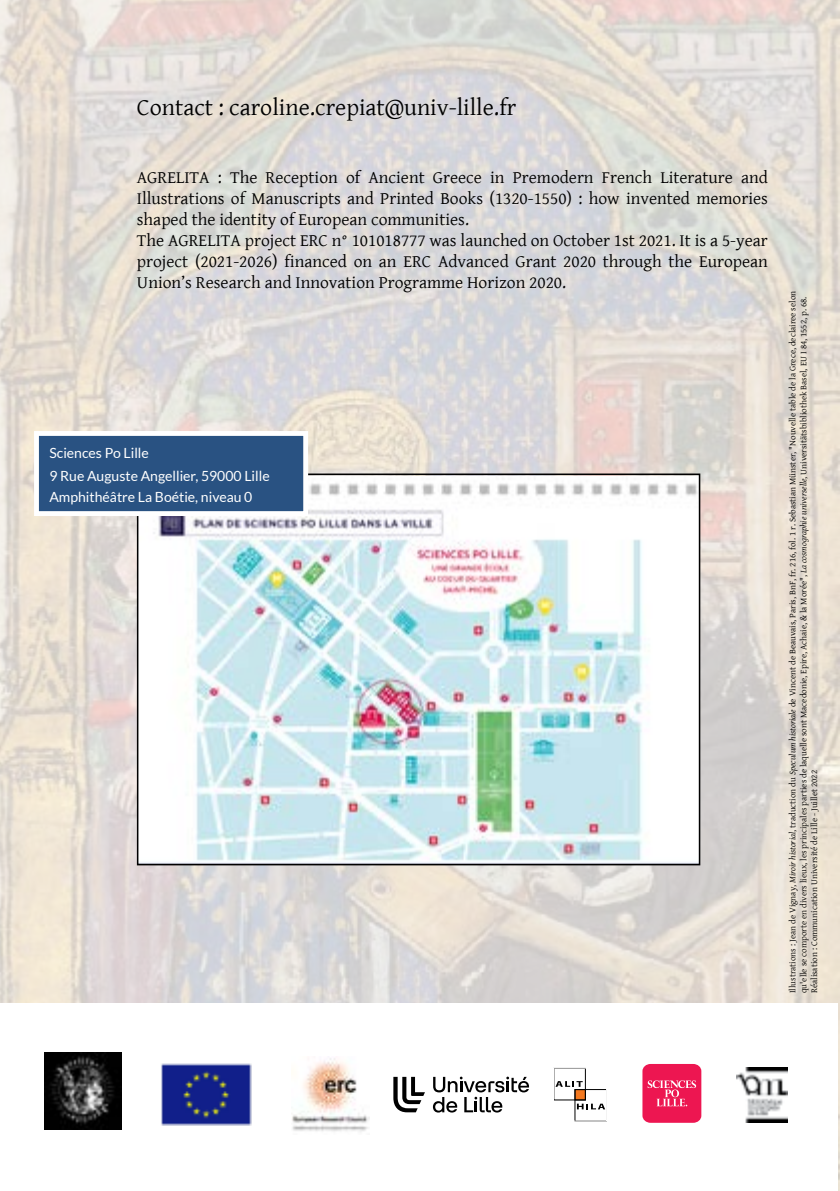
<style>
.page{position:relative;width:840px;height:1191px;background:#fff}
.page>*{position:absolute;margin:0;border:0;box-sizing:border-box;transform-origin:0 0}
.t1{font:24px "Gentium Basic";color:#000}
.t2{font:17.6px/21px "Gentium Basic";color:#000;text-align:justify}
.t3{font:14px "Lato";color:#fff}
.t4{font:9px/10.8px "Gentium Basic";color:#000}
.s1{font-style:italic}
</style>
<div class="page">
<img style="left:0;top:0;width:839px;height:1191px">
<div style="left:0;top:1003px;width:836px;height:188px;background:#fff"></div>
<img style="left:140px;top:476px;width:557px;height:386px">
<div style="left:137px;top:473px;width:563px;height:392px;border:2px solid #000"></div>
<div style="left:34px;top:431px;width:274px;height:85px;background:#295282;border:5px solid #fff"></div>
<div style="left:642px;top:1064px;width:59px;height:58px;background:#ed1651;border-radius:8px"></div>
<svg style="left:647px;top:1080px;width:48px;height:26px"></svg>
<svg style="left:393px;top:1076px;width:32px;height:36px"></svg>
<svg style="left:432px;top:1076px;width:96px;height:36px"></svg>
<div style="left:574px;top:1089px;width:11px;height:11px;background:#f47920"></div>
<div style="left:574px;top:1089px;width:32px;height:32px;border:1px solid #000"></div>
<svg style="left:556px;top:1081px;width:26px;height:5px"></svg>
<svg style="left:576px;top:1103px;width:28px;height:6px"></svg>
<div style="left:553px;top:1067px;width:53px;height:54px;border:1px solid #fff"></div>
<img style="left:45px;top:1052px;width:76px;height:77px">
<img style="left:161px;top:1064px;width:90px;height:61px">
<img style="left:292px;top:1058px;width:77px;height:74px">
<img style="left:736px;top:1067px;width:51px;height:55px">
<p class="t1" style="left:137px;top:89px;width:381px">Contact : caroline.crepiat@univ-lille.fr</p>
<p class="t2" style="left:137px;top:166px;width:632px">AGRELITA : The Reception of Ancient Greece in Premodern French Literature and Illustrations of Manuscripts and Printed Books (1320-1550) : how invented memories shaped the identity of European communities.</p>
<p class="t2" style="left:137px;top:229px;width:632px">The AGRELITA project ERC n° 101018777 was launched on October 1st 2021. It is a 5-year project (2021-2026) financed on an ERC Advanced Grant 2020 through the European Union’s Research and Innovation Programme Horizon 2020.</p>
<p class="t3" style="left:49px;top:445px;width:101px">Sciences Po Lille</p>
<p class="t3" style="left:49px;top:468px;width:222px">9 Rue Auguste Angellier, 59000 Lille</p>
<p class="t3" style="left:49px;top:489px;width:204px">Amphithéâtre La Boétie, niveau 0</p>
<p class="t4" style="left:786px;top:993px;width:703px;rotate:-90deg">Illustrations : Jean de Vignay, <span class="s1">Miroir historial</span>, traduction du <span class="s1">Speculum historiale</span> de Vincent de Beauvais, Paris, BnF, fr. 216, fol. 1 r. Sebastian Münster, "Nouvelle table de la Grece, declairee selon qu'elle se comporte en divers lieux, les principales parties de laquelle sont Macedonie, Epire, Achaie, &amp; la Morée", <span class="s1">La cosmographie universelle</span>, Universitätsbibliothek Basel, EU I 84, 1552, p. 68.<br>Réalisation : Communication Université de Lille - Juillet 2022</p>
</div>
